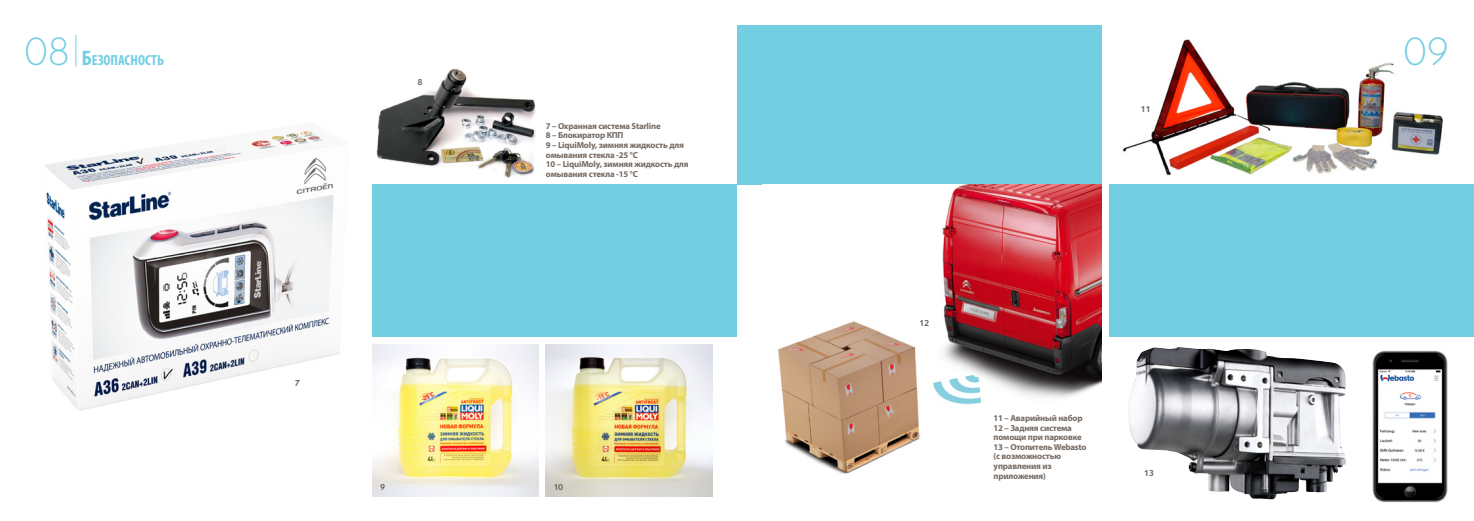
<style>
.page{position:relative;width:1474px;height:521px;background:#fff}
.page>*{position:absolute;margin:0;border:0;box-sizing:border-box;transform-origin:0 0}
.t1{font:300 42.7px "Citroen";color:#74cee2}
.t2{font:700 condensed 14.7px "Myriad Pro";color:#74cee2}
.t3{font:700 9.28px "Citroen";letter-spacing:-.02em;color:#746962}
.t4{font:700 8.75px/9.6px "Myriad Pro";letter-spacing:-.02em;color:#746962}
.s1{font-family:"Citroen";font-weight:300;font-stretch:normal;font-size:42.7px}
.s2{font-size:21px}
</style>
<div class="page">
<hr style="left:75px;top:35px;width:1px;height:31px;background:#74cee2">
<img style="left:546px;top:344px;width:166px;height:152px">
<img style="left:1122px;top:39px;width:322px;height:137px">
<div style="left:737px;top:25px;width:364px;height:159px;background:#74cee2"></div>
<div style="left:372px;top:184px;width:365px;height:152px;background:#74cee2"></div>
<div style="left:1109px;top:184px;width:364px;height:153px;background:#74cee2"></div>
<img style="left:778px;top:185px;width:323px;height:289px">
<img style="left:44px;top:129px;width:296px;height:282px">
<img style="left:376px;top:68px;width:160px;height:110px">
<img style="left:372px;top:344px;width:166px;height:152px">
<img style="left:1128px;top:347px;width:217px;height:152px">
<img style="left:1372px;top:350px;width:76px;height:153px">
<h2 class="t2" style="left:25px;top:51px;width:141px"><span class="s1">08</span> <span class="s2">Б</span>езопасность</h2>
<h1 class="t1" style="left:1403px;top:23px;width:47px">09</h1>
<p class="t3" style="left:417px;top:75px;width:7px">8</p>
<p class="t4" style="left:546px;top:121px;width:144px">7 – Охранная система Starline<br>8 – Блокиратор КПП<br>9 – LiquiMoly, зимняя жидкость для омывания стекла -25 °С<br>10 – LiquiMoly, зимняя жидкость для омывания стекла -15 °С</p>
<p class="t3" style="left:295px;top:377px;width:7px">7</p>
<p class="t3" style="left:380px;top:480px;width:7px">9</p>
<p class="t3" style="left:553px;top:480px;width:12px">10</p>
<p class="t3" style="left:1140px;top:103px;width:12px">11</p>
<p class="t3" style="left:919px;top:316px;width:12px">12</p>
<p class="t4" style="left:993px;top:413px;width:94px">11 – Аварийный набор<br>12 – Задняя система помощи при парковке<br>13 – Отопитель Webasto (с возможностью управления из приложения)</p>
<p class="t3" style="left:1143px;top:467px;width:12px">13</p>
</div>
